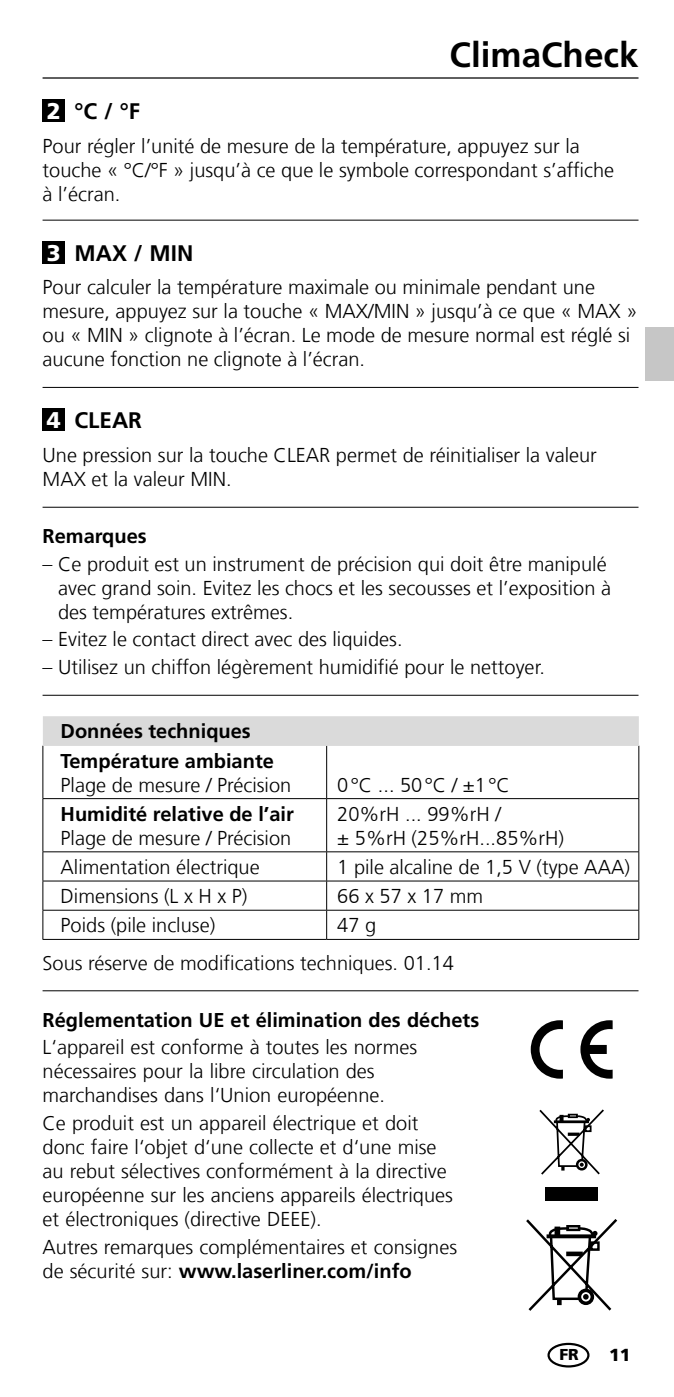
<style>
.page{position:relative;width:674px;height:1397px;background:#fff}
.page>*{position:absolute;margin:0;border:0;box-sizing:border-box;transform-origin:0 0}
.t1{font:700 35px "Frutiger LT Com";color:#000}
.t2{font:700 22.5px "Frutiger LT Com";color:#000}
.t3{font:300 20px/24px "Frutiger LT Com";color:#000}
.t4{font:700 20px/29.2px "Frutiger LT Com";color:#000}
.t5{font:900 17.5px "Frutiger LT Com";color:#000}
.t6{font:900 15.75px "Frutiger LT Com";color:#000}
.s1{font-weight:900;font-size:22.75px;color:#fff}
.s2{font-weight:700}
</style>
<div class="page">
<hr style="left:43px;top:77px;width:595px;height:2px;background:#000">
<svg style="left:539px;top:1109px;width:64px;height:66px"></svg>
<div style="left:545px;top:1187px;width:52px;height:13px;background:#000"></div>
<svg style="left:526px;top:1219px;width:91px;height:92px"></svg>
<svg style="left:580px;top:1020px;width:32px;height:58px"></svg>
<svg style="left:530px;top:1020px;width:32px;height:58px"></svg>
<hr style="left:43px;top:220px;width:595px;height:1px;background:#000">
<hr style="left:43px;top:387px;width:595px;height:1px;background:#000">
<hr style="left:43px;top:506px;width:595px;height:1px;background:#000">
<hr style="left:43px;top:694px;width:595px;height:1px;background:#000">
<hr style="left:43px;top:990px;width:595px;height:1px;background:#000">
<div style="left:547px;top:1342px;width:42px;height:25px;border:2px solid #000;border-radius:50%"></div>
<div style="left:43px;top:99px;width:22px;height:23px;background:#000"></div>
<div style="left:43px;top:241px;width:22px;height:23px;background:#000"></div>
<div style="left:43px;top:408px;width:22px;height:23px;background:#000"></div>
<div style="left:43px;top:716px;width:595px;height:28px;background:#dadada"></div>
<svg style="left:43px;top:745px;width:595px;height:193px"></svg>
<hr style="left:42px;top:745px;width:1px;height:53px;background:#000">
<hr style="left:326px;top:745px;width:1px;height:53px;background:#000">
<hr style="left:638px;top:745px;width:1px;height:53px;background:#000">
<hr style="left:43px;top:851px;width:283px;height:1px;background:#000">
<hr style="left:326px;top:851px;width:312px;height:1px;background:#000">
<hr style="left:43px;top:880px;width:283px;height:1px;background:#000">
<hr style="left:326px;top:880px;width:312px;height:1px;background:#000">
<hr style="left:43px;top:909px;width:283px;height:1px;background:#000">
<svg style="left:42px;top:852px;width:1px;height:86px"></svg>
<hr style="left:326px;top:909px;width:312px;height:1px;background:#000">
<svg style="left:326px;top:852px;width:1px;height:86px"></svg>
<svg style="left:638px;top:852px;width:1px;height:86px"></svg>
<hr style="left:43px;top:938px;width:283px;height:1px;background:#000">
<hr style="left:326px;top:938px;width:312px;height:1px;background:#000">
<hr style="left:43px;top:744px;width:283px;height:1px;background:#dadada">
<hr style="left:326px;top:744px;width:312px;height:1px;background:#dadada">
<hr style="left:43px;top:798px;width:283px;height:1px;background:#000">
<hr style="left:42px;top:798px;width:1px;height:53px;background:#000">
<hr style="left:326px;top:798px;width:312px;height:1px;background:#000">
<hr style="left:326px;top:798px;width:1px;height:53px;background:#000">
<hr style="left:638px;top:798px;width:1px;height:53px;background:#000">
<div style="left:645px;top:327px;width:28px;height:54px;background:#c6c6c6"></div>
<h1 class="t1" style="left:449px;top:34px;width:190px">ClimaCheck</h1>
<p class="t2" style="left:47px;top:98px;width:95px"><span class="s1">2</span> °C / °F</p>
<p class="t3" style="left:43px;top:134px;width:572px">Pour régler l’unité de mesure de la température, appuyez sur la touche « °C/°F » jusqu’à ce que le symbole correspondant s’affiche à l’écran.</p>
<p class="t2" style="left:47px;top:240px;width:148px"><span class="s1">3</span> MAX / MIN</p>
<p class="t3" style="left:43px;top:275px;width:596px">Pour calculer la température maximale ou minimale pendant une mesure, appuyez sur la touche « MAX/MIN » jusqu’à ce que « MAX » ou « MIN » clignote à l’écran. Le mode de mesure normal est réglé si aucune fonction ne clignote à l’écran.</p>
<p class="t2" style="left:47px;top:407px;width:97px"><span class="s1">4</span> CLEAR</p>
<p class="t3" style="left:43px;top:443px;width:555px">Une pression sur la touche CLEAR permet de réinitialiser la valeur<br>MAX et la valeur MIN.</p>
<p class="t4" style="left:43px;top:521px;width:106px">Remarques</p>
<p class="t3" style="left:58px;top:552px;width:554px;text-indent:-16px">– Ce produit est un instrument de précision qui doit être manipulé avec grand soin. Evitez les chocs et les secousses et l’exposition à des températures extrêmes.</p>
<p class="t3" style="left:43px;top:627px;width:361px">– Evitez le contact direct avec des liquides.</p>
<p class="t3" style="left:43px;top:655px;width:503px">– Utilisez un chiffon légèrement humidifié pour le nettoyer.</p>
<p class="t4" style="left:61px;top:716px;width:215px">Données techniques<br>Température ambiante</p>
<p class="t3" style="left:61px;top:772px;width:232px">Plage de mesure / Précision</p>
<p class="t3" style="left:337px;top:772px;width:174px">0°C ... 50°C / ±1°C</p>
<p class="t4" style="left:61px;top:799px;width:235px">Humidité relative de l’air</p>
<p class="t3" style="left:61px;top:825px;width:232px">Plage de mesure / Précision</p>
<p class="t3" style="left:337px;top:801px;width:228px">20%rH ... 99%rH /<br>± 5%rH (25%rH...85%rH)</p>
<p class="t3" style="left:61px;top:855px;width:200px">Alimentation électrique</p>
<p class="t3" style="left:337px;top:855px;width:294px">1 pile alcaline de 1,5 V (type AAA)</p>
<p class="t3" style="left:61px;top:884px;width:188px">Dimensions (L x H x P)</p>
<p class="t3" style="left:337px;top:884px;width:147px">66 x 57 x 17 mm</p>
<p class="t3" style="left:61px;top:913px;width:156px">Poids (pile incluse)</p>
<p class="t3" style="left:43px;top:906px;width:412px;line-height:37.2px;text-indent:294px">47 g<br>Sous réserve de modifications techniques. 01.14</p>
<p class="t4" style="left:43px;top:1005px;width:438px">Réglementation UE et élimination des déchets</p>
<p class="t3" style="left:43px;top:1035px;width:376px">L‘appareil est conforme à toutes les normes nécessaires pour la libre circulation des marchandises dans l‘Union européenne.</p>
<p class="t3" style="left:43px;top:1110px;width:411px">Ce produit est un appareil électrique et doit donc faire l‘objet d‘une collecte et d‘une mise au rebut sélectives conformément à la directive européenne sur les anciens appareils électriques et électroniques (directive DEEE).</p>
<p class="t3" style="left:43px;top:1234px;width:416px">Autres remarques complémentaires et consignes de sécurité sur: <span class="s2">www.laserliner.com/info</span></p>
<p class="t6" style="left:559px;top:1344px;width:21px">FR</p>
<p class="t5" style="left:608px;top:1343px;width:23px">11</p>
</div>
